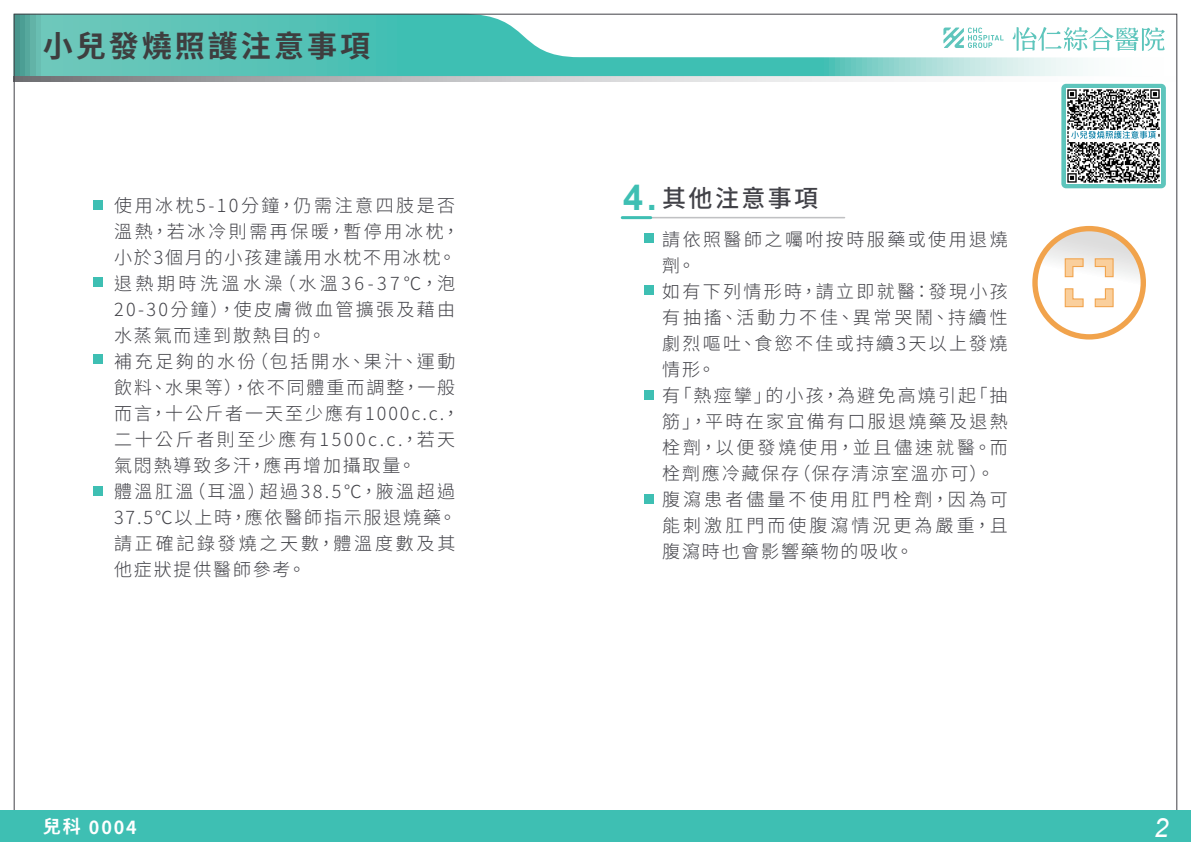
<style>
.page{position:relative;width:1191px;height:842px;background:#fff}
.page>*{position:absolute;margin:0;border:0;box-sizing:border-box;transform-origin:0 0}
.t1{font:700 30px "Noto Sans CJ Ktc";letter-spacing:.1em;color:#3e3e3f}
.t2{font:italic 26.4px "Arial";color:#fff}
.t3{font:500 24px "Noto Sans CJ Ktc";letter-spacing:.1em;color:#414147}
.t4{font:300 18px/26px "Noto Sans CJ Ktc";letter-spacing:.13em;color:#414147}
.t5{font:700 18px "Noto Sans CJ Ktc";letter-spacing:.1em;color:#fff}
.s1{font-family:"Arial";font-weight:700;font-size:36px;color:#3ebfb3}
</style>
<div class="page">
<div style="left:94px;top:200px;width:9px;height:10px;background:#3ebfb3"></div>
<div style="left:94px;top:277px;width:9px;height:10px;background:#3ebfb3"></div>
<div style="left:94px;top:354px;width:9px;height:10px;background:#3ebfb3"></div>
<div style="left:94px;top:486px;width:9px;height:10px;background:#3ebfb3"></div>
<svg style="left:16px;top:16px;width:1149px;height:60px"></svg>
<svg style="left:1012px;top:27px;width:152px;height:24px"></svg>
<svg style="left:943px;top:28px;width:60px;height:20px"></svg>
<svg style="left:16px;top:76px;width:969px;height:6px"></svg>
<div style="left:0;top:810px;width:1191px;height:32px;background:#3ebfb3"></div>
<hr style="left:622px;top:217px;width:222px;height:1px;background:#c0c1c3">
<hr style="left:622px;top:216px;width:29px;height:3px;background:#3ebfb3">
<div style="left:644px;top:233px;width:9px;height:10px;background:#3ebfb3"></div>
<div style="left:644px;top:285px;width:9px;height:10px;background:#3ebfb3"></div>
<div style="left:644px;top:390px;width:9px;height:10px;background:#3ebfb3"></div>
<div style="left:644px;top:495px;width:9px;height:9px;background:#3ebfb3"></div>
<svg style="left:1035px;top:229px;width:108px;height:108px"></svg>
<div style="left:1032px;top:226px;width:114px;height:114px;border:5px solid #f1a34c;border-radius:50%"></div>
<svg style="left:1094px;top:258px;width:20px;height:20px"></svg>
<svg style="left:1094px;top:288px;width:20px;height:20px"></svg>
<svg style="left:1064px;top:288px;width:20px;height:20px"></svg>
<svg style="left:1064px;top:258px;width:20px;height:20px"></svg>
<svg style="left:1061px;top:84px;width:104px;height:104px;fill:#5ec5bc"></svg>
<img style="left:1066px;top:89px;width:94px;height:94px">
<h1 class="t1" style="left:43px;top:29px;width:329px">小兒發燒照護注意事項</h1>
<p class="t4" style="left:114px;top:193px;width:347px">使用冰枕5-10分鐘，仍需注意四肢是否溫熱，若冰冷則需再保暖，暫停用冰枕，小於3個月的小孩建議用水枕不用冰枕。退熱期時洗溫水澡（水溫36-37℃，泡<br>20-30分鐘），使皮膚微血管擴張及藉由水蒸氣而達到散熱目的。<br>補充足夠的水份（包括開水、果汁、運動飲料、水果等），依不同體重而調整，一般而言，十公斤者一天至少應有1000c.c.，二十公斤者則至少應有1500c.c.，若天氣悶熱導致多汗，應再增加攝取量。<br>體溫肛溫（耳溫）超過38.5℃，腋溫超過<br>37.5℃以上時，應依醫師指示服退燒藥。請正確記錄發燒之天數，體溫度數及其他症狀提供醫師參考。</p>
<h3 class="t3" style="left:623px;top:184px;width:196px"><span class="s1">4.</span> 其他注意事項</h3>
<p class="t4" style="left:662px;top:227px;width:347px">請依照醫師之囑咐按時服藥或使用退燒劑。<br>如有下列情形時，請立即就醫：發現小孩有抽搐、活動力不佳、異常哭鬧、持續性劇烈嘔吐、食慾不佳或持續3天以上發燒情形。<br>有「熱痙攣」的小孩，為避免高燒引起「抽筋」，平時在家宜備有口服退燒藥及退熱栓劑，以便發燒使用，並且儘速就醫。而栓劑應冷藏保存（保存清涼室溫亦可）。腹瀉患者儘量不使用肛門栓劑，因為可能刺激肛門而使腹瀉情況更為嚴重，且腹瀉時也會影響藥物的吸收。</p>
<p class="t5" style="left:43px;top:817px;width:95px">兒科 0004</p>
<h2 class="t2" style="left:1153px;top:811px;width:16px">2</h2>
</div>
